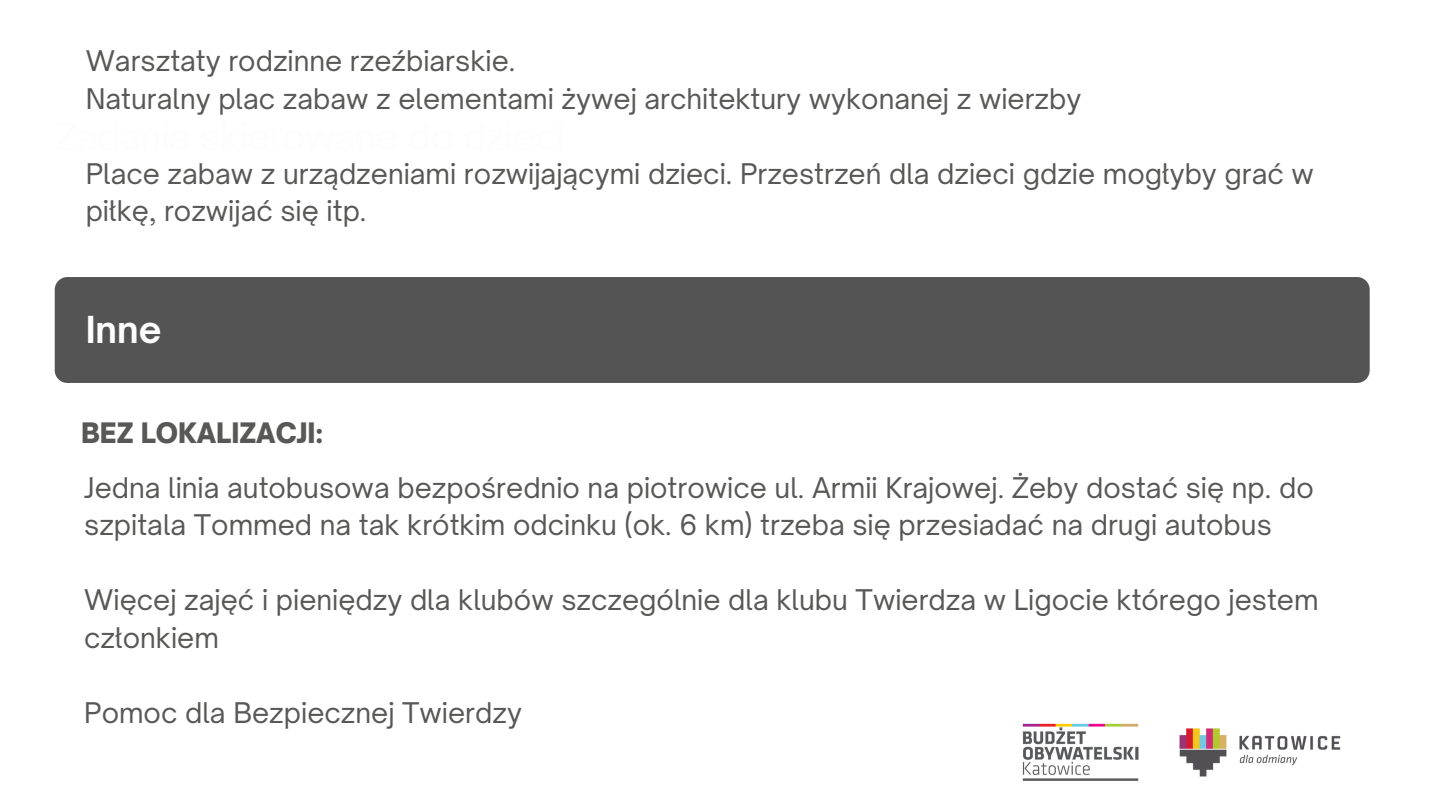
<style>
.page{position:relative;width:1440px;height:810px;background:#fff}
.page>*{position:absolute;margin:0;border:0;box-sizing:border-box;transform-origin:0 0}
.t1{font:700 35.6px "Open Sauce One";color:#fdfdfd}
.t2{font:27.3px/37.5px "Open Sauce One";color:#585857}
.t3{font:900 27px "Open Sauce One";color:#585857}
</style>
<div class="page">
<div style="left:55px;top:277px;width:1315px;height:106px;background:#545454;border-radius:13px"></div>
<img style="left:1022px;top:723px;width:319px;height:58px">
<p class="t2" style="left:86px;top:42px;width:431px">Warsztaty rodzinne rzeźbiarskie.</p>
<p class="t2" style="left:86px;top:80px;width:997px">Naturalny plac zabaw z elementami żywej architektury wykonanej z wierzby</p>
<h2 class="t2" style="left:86px;top:155px;width:1230px">Place zabaw z urządzeniami rozwijającymi dzieci. Przestrzeń dla dzieci gdzie mogłyby grać w piłkę, rozwijać się itp.</h2>
<h1 class="t1" style="left:86px;top:307px;width:77px">Inne</h1>
<p class="t3" style="left:81px;top:416px;width:243px">BEZ LOKALIZACJI:</p>
<p class="t2" style="left:84px;top:469px;width:1231px">Jedna linia autobusowa bezpośrednio na piotrowice ul. Armii Krajowej. Żeby dostać się np. do szpitala Tommed na tak krótkim odcinku (ok. 6 km) trzeba się przesiadać na drugi autobus</p>
<p class="t2" style="left:84px;top:581px;width:1236px">Więcej zajęć i pieniędzy dla klubów szczególnie dla klubu Twierdza w Ligocie którego jestem członkiem</p>
<p class="t2" style="left:84px;top:694px;width:439px">Pomoc dla Bezpiecznej Twierdzy</p>
</div>
